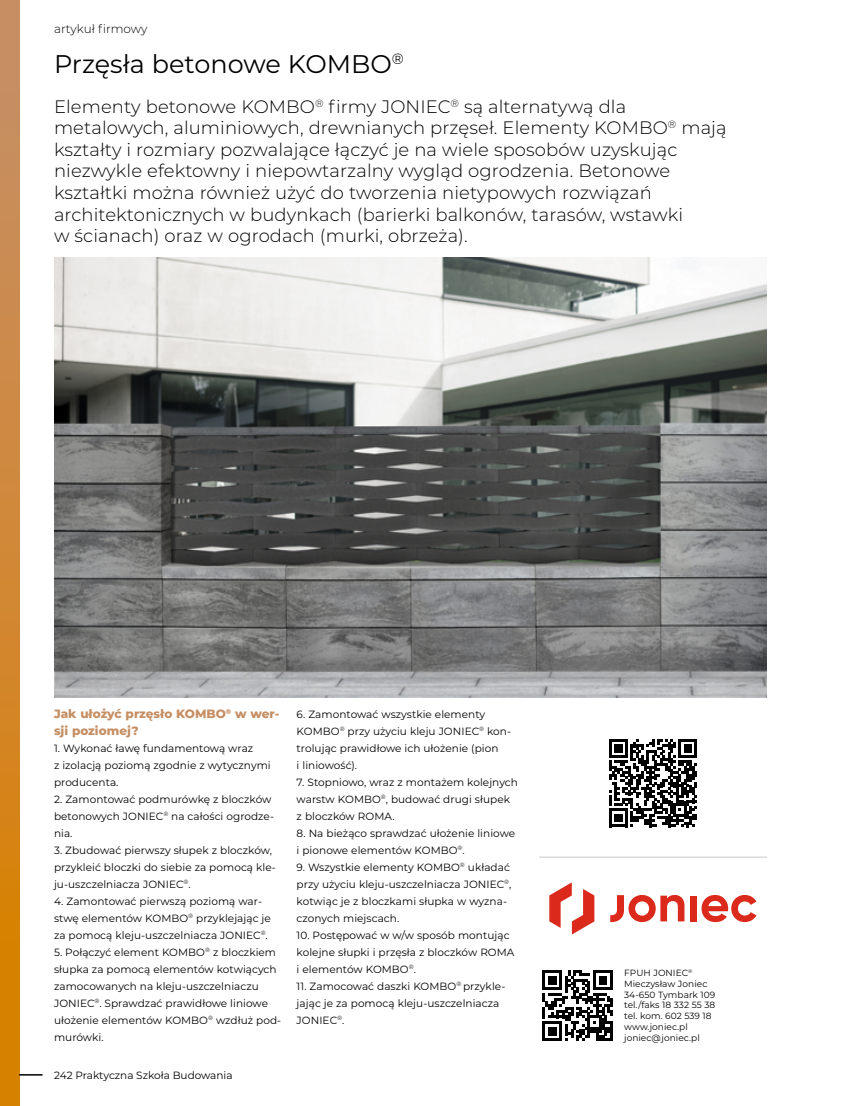
<style>
.page{position:relative;width:851px;height:1106px;background:#fff}
.page>*{position:absolute;margin:0;border:0;box-sizing:border-box;transform-origin:0 0}
.t1{font:25.5px "Montserrat";color:#000}
.t2{font:300 18px/21.6px "Montserrat";letter-spacing:.005em;color:#000}
.t3{font:800 12px/17px "Montserrat";color:#c58e63}
.t4{font:300 12px "Montserrat";color:#000}
.t5{font:10.5px/17px "Montserrat";letter-spacing:.005em;color:#000}
.t6{font:9px/10.8px "Montserrat";letter-spacing:.005em;color:#000}
</style>
<div class="page">
<div style="left:0;top:0;width:19px;height:1106px;background:linear-gradient(to bottom,#c58f6e,#da8000)"></div>
<svg style="left:19px;top:1074px;width:24px;height:1px"></svg>
<img style="left:54px;top:257px;width:712px;height:440px">
<svg style="left:549px;top:882px;width:45px;height:52px"></svg>
<div style="left:690px;top:895px;width:6px;height:26px;background:#db2a1c"></div>
<svg style="left:701px;top:895px;width:55px;height:27px"></svg>
<svg style="left:610px;top:895px;width:74px;height:27px"></svg>
<svg style="left:542px;top:970px;width:71px;height:70px"></svg>
<svg style="left:609px;top:739px;width:88px;height:88px"></svg>
<hr style="left:539px;top:856px;width:227px;height:2px;background:#dadada">
<p class="t4" style="left:54px;top:20px;width:95px">artykuł firmowy</p>
<h1 class="t1" style="left:54px;top:46px;width:351px">Przęsła betonowe KOMBO<sup>®</sup></h1>
<p class="t2" style="left:54px;top:95px;width:674px">Elementy betonowe KOMBO<sup>®</sup> firmy JONIEC<sup>®</sup> są alternatywą dla metalowych, aluminiowych, drewnianych przęseł. Elementy KOMBO<sup>®</sup> mają kształty i rozmiary pozwalające łączyć je na wiele sposobów uzyskując niezwykle efektowny i niepowtarzalny wygląd ogrodzenia. Betonowe kształtki można również użyć do tworzenia nietypowych rozwiązań architektonicznych w budynkach (barierki balkonów, tarasów, wstawki<br>w ścianach) oraz w ogrodach (murki, obrzeża).</p>
<p class="t3" style="left:54px;top:704px;width:227px">Jak ułożyć przęsło KOMBO<sup>®</sup> w wer&shy;sji poziomej?</p>
<p class="t5" style="left:54px;top:739px;width:218px">1. Wykonać ławę fundamentową wraz<br>z izolacją poziomą zgodnie z wytycznymi producenta.</p>
<p class="t5" style="left:54px;top:790px;width:221px">2. Zamontować podmurówkę z bloczków betonowych JONIEC<sup>®</sup> na całości ogrodze&shy;nia.</p>
<p class="t5" style="left:54px;top:841px;width:223px">3. Zbudować pierwszy słupek z bloczków, przykleić bloczki do siebie za pomocą kle&shy;ju-uszczelniacza JONIEC<sup>®</sup>.</p>
<p class="t5" style="left:54px;top:892px;width:218px">4. Zamontować pierwszą poziomą war&shy;stwę elementów KOMBO<sup>®</sup> przyklejając je za pomocą kleju-uszczelniacza JONIEC<sup>®</sup>.</p>
<p class="t5" style="left:54px;top:943px;width:229px">5. Połączyć element KOMBO<sup>®</sup> z bloczkiem słupka za pomocą elementów kotwiących zamocowanych na kleju-uszczelniaczu JONIEC<sup>®</sup>. Sprawdzać prawidłowe liniowe ułożenie elementów KOMBO<sup>®</sup> wzdłuż pod&shy;murówki.</p>
<p class="t5" style="left:54px;top:1066px;width:180px">242 Praktyczna Szkoła Budowania</p>
<p class="t5" style="left:296px;top:705px;width:216px">6. Zamontować wszystkie elementy<br>KOMBO<sup>®</sup> przy użyciu kleju JONIEC<sup>®</sup> kon&shy;trolując prawidłowe ich ułożenie (pion<br>i liniowość).</p>
<p class="t5" style="left:296px;top:773px;width:223px">7. Stopniowo, wraz z montażem kolejnych warstw KOMBO<sup>®</sup>, budować drugi słupek z bloczków ROMA.</p>
<p class="t5" style="left:296px;top:824px;width:220px">8. Na bieżąco sprawdzać ułożenie liniowe i pionowe elementów KOMBO<sup>®</sup>.</p>
<p class="t5" style="left:296px;top:858px;width:216px">9. Wszystkie elementy KOMBO<sup>®</sup> układać przy użyciu kleju-uszczelniacza JONIEC<sup>®</sup>, kotwiąc je z bloczkami słupka w wyzna&shy;czonych miejscach.</p>
<p class="t5" style="left:296px;top:926px;width:219px">10. Postępować w w/w sposób montując kolejne słupki i przęsła z bloczków ROMA i elementów KOMBO<sup>®</sup>.</p>
<p class="t5" style="left:296px;top:977px;width:210px">11. Zamocować daszki KOMBO<sup>®</sup> przykle&shy;jając je za pomocą kleju-uszczelniacza<br>JONIEC<sup>®</sup>.</p>
<p class="t6" style="left:624px;top:967px;width:93px">FPUH JONIEC<sup>®<br></sup>Mieczysław Joniec<br>34-650 Tymbark 109 tel./faks 18 332 55 38 tel. kom. 602 539 18 www.joniec.pl joniec@joniec.pl</p>
</div>
